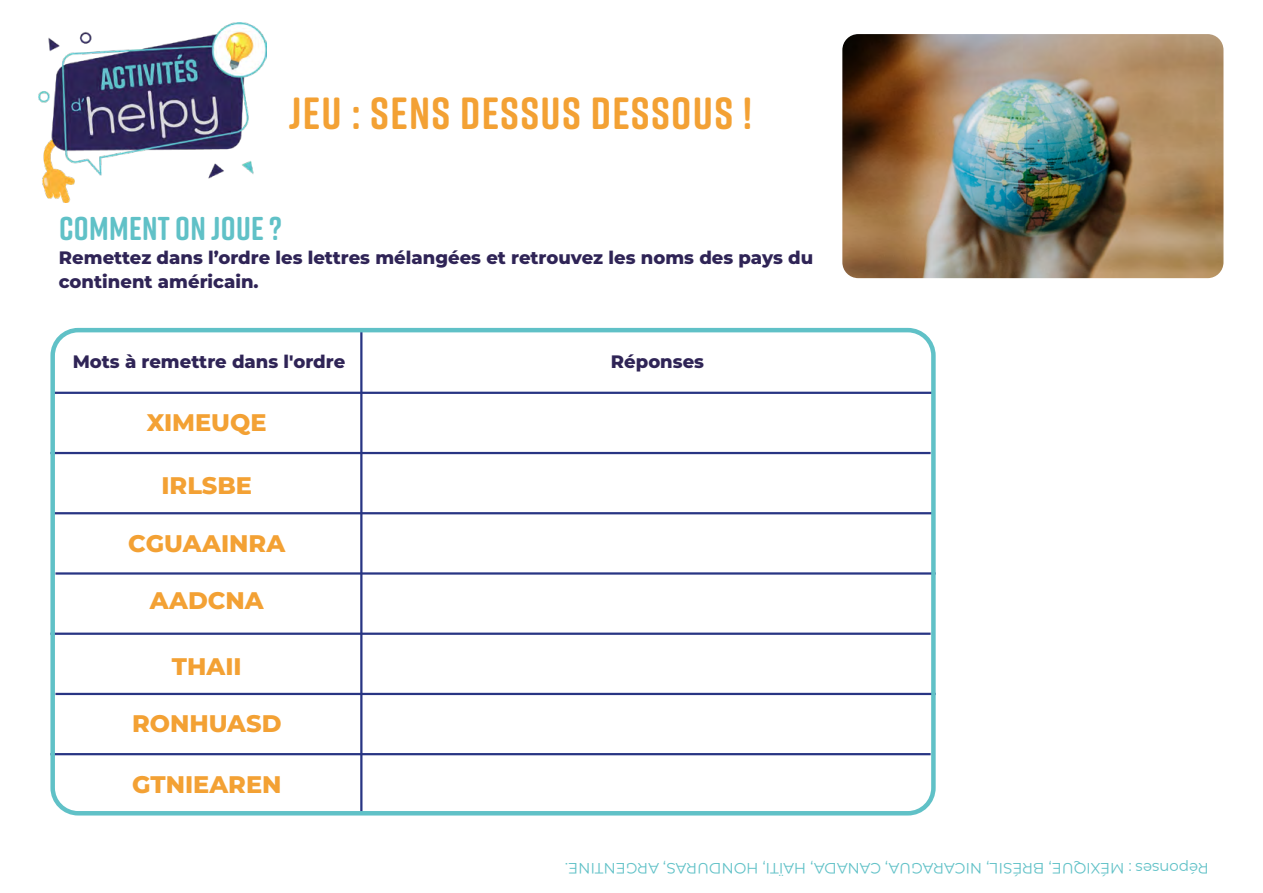
<style>
.page{position:relative;width:1263px;height:893px;background:#fff}
.page>*{position:absolute;margin:0;border:0;box-sizing:border-box;transform-origin:0 0}
.t1{font:700 45px "Rift Soft";letter-spacing:.03em;color:#f3a134}
.t2{font:700 33px "Rift Soft";letter-spacing:.01em;color:#60c1c7}
.t3{font:800 24px "Montserrat";color:#f3a134}
.t4{font:800 18px/24px "Montserrat";color:#2f2456}
.t5{font:15px "Montserrat";color:#60c1c7}
</style>
<div class="page">
<hr style="left:360px;top:330px;width:2px;height:483px;background:#283583">
<hr style="left:50px;top:452px;width:881px;height:2px;background:#283583">
<hr style="left:53px;top:512px;width:880px;height:2px;background:#283583">
<hr style="left:55px;top:572px;width:881px;height:3px;background:#283583">
<hr style="left:50px;top:633px;width:881px;height:2px;background:#283583">
<hr style="left:55px;top:693px;width:881px;height:2px;background:#283583">
<hr style="left:50px;top:753px;width:881px;height:2px;background:#283583">
<hr style="left:53px;top:392px;width:880px;height:2px;background:#283583">
<div style="left:50px;top:328px;width:886px;height:487px;border:4px solid #60c1c7;border-radius:26px"></div>
<img style="left:844px;top:36px;width:378px;height:241px">
<div style="left:823px;top:15px;width:420px;height:283px;border:20px solid #fff;border-radius:26px"></div>
<img style="left:38px;top:22px;width:228px;height:180px">
<h1 class="t1" style="left:289px;top:81px;width:464px">JEU : SENS DESSUS DESSOUS !</h1>
<h2 class="t2" style="left:59px;top:205px;width:224px">COMMENT ON JOUE ?</h2>
<p class="t4" style="left:59px;top:245px;width:756px">Remettez dans l’ordre les lettres mélangées et retrouvez les noms des pays du continent américain.</p>
<p class="t4" style="left:73px;top:349px;width:274px">Mots à remettre dans l'ordre</p>
<p class="t4" style="left:611px;top:349px;width:95px">Réponses</p>
<h3 class="t3" style="left:147px;top:405px;width:121px">XIMEUQE</h3>
<h3 class="t3" style="left:161px;top:467px;width:92px">IRLSBE</h3>
<h3 class="t3" style="left:128px;top:526px;width:158px">CGUAAINRA</h3>
<h3 class="t3" style="left:150px;top:583px;width:116px">AADCNA</h3>
<h3 class="t3" style="left:172px;top:649px;width:71px">THAII</h3>
<h3 class="t3" style="left:132px;top:706px;width:151px">RONHUASD</h3>
<h3 class="t3" style="left:132px;top:766px;width:151px">GTNIEAREN</h3>
<p class="t5" style="left:1209px;top:878px;width:645px;rotate:-180deg">Réponses : MÉXIQUE, BRÉSIL, NICARAGUA, CANADA, HAÏTI, HONDURAS, ARGENTINE.</p>
</div>
